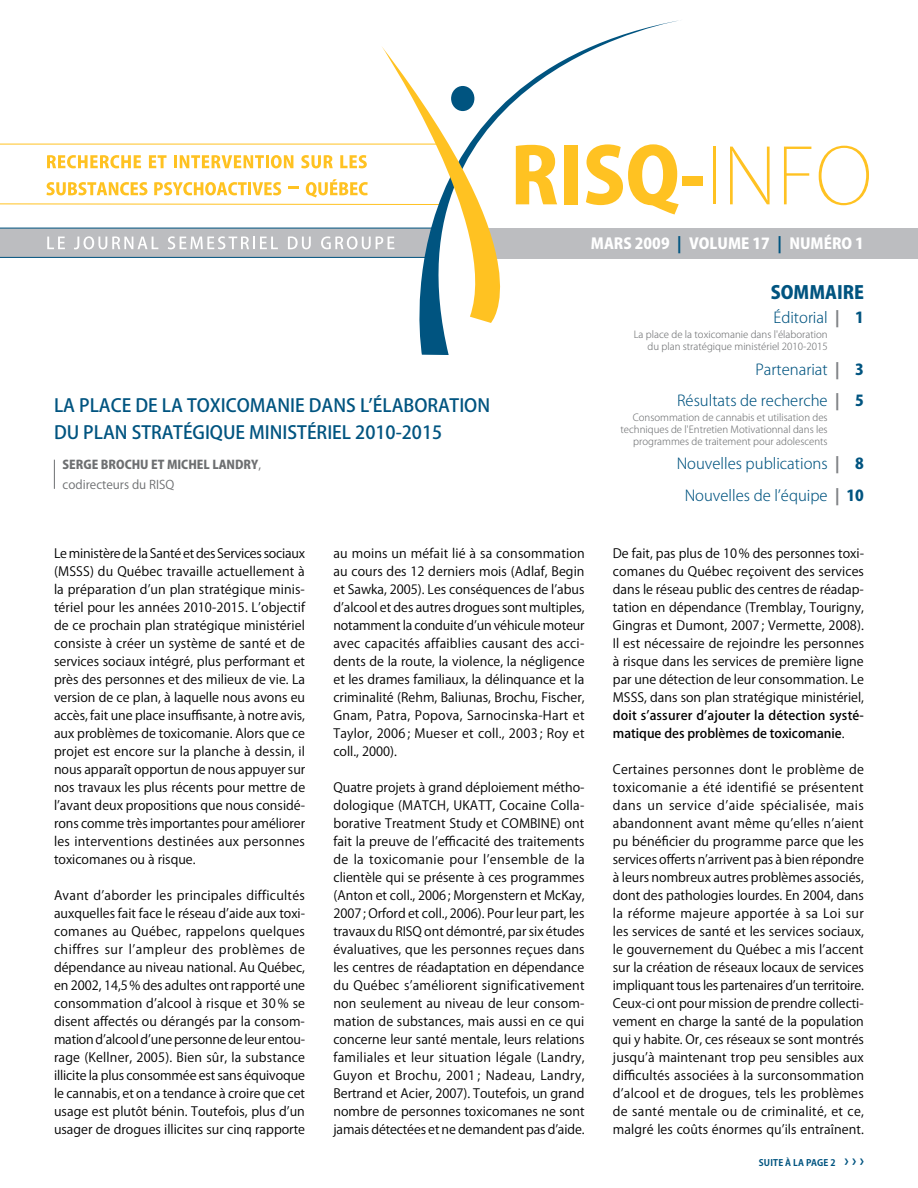
<style>
.page{position:relative;width:918px;height:1188px;background:#fff}
.page>*{position:absolute;margin:0;border:0;box-sizing:border-box;transform-origin:0 0}
.t1{font:500 18px/27px "Koz Go Pro";color:#005480}
.t2{font:800 18px "Koz Go Pro";color:#005480}
.t3{font:300 15px/31.5px "Koz Go Pro";color:#005480;text-align:right}
.t4{font:800 15px "Koz Go Pro";color:#fff}
.t5{font:12.75px/18px "Koz Go Pro";color:#000;text-align:justify}
.t6{font:500 12.75px/18px "Koz Go Pro";letter-spacing:.015em;color:#000}
.t7{font:800 12px/19.5px "Koz Go Pro";color:#6d6f71}
.t8{font:300 9.75px/11.7px "Koz Go Pro";color:#6d6f71;text-align:right}
.t9{font:700 9px "Koz Go Pro";letter-spacing:.015em;color:#005480}
.s1{font-weight:400}
.s2{color:#005480}
.s3{font-weight:800;color:#808285}
.s4{font-weight:800}
.s5{font-size:15px}
</style>
<div class="page">
<div style="left:0;top:228px;width:432px;height:29px;background:#bcbdc0"></div>
<div style="left:487px;top:228px;width:431px;height:31px;background:#bcbdc0"></div>
<svg style="left:0;top:144px;width:376px;height:61px"></svg>
<div style="left:683px;top:176px;width:20px;height:9px;background:#ffc222"></div>
<hr style="left:713px;top:147px;width:3px;height:57px;background:#ffc222">
<svg style="left:730px;top:147px;width:40px;height:57px"></svg>
<svg style="left:784px;top:147px;width:27px;height:57px"></svg>
<svg style="left:819px;top:146px;width:50px;height:59px"></svg>
<svg style="left:376px;top:20px;width:307px;height:335px"></svg>
<svg style="left:381px;top:46px;width:166px;height:277px"></svg>
<div style="left:451px;top:86px;width:23px;height:25px;background:#005480;border-radius:50%"></div>
<hr style="left:0;top:228px;width:433px;height:1px;background:#005480">
<hr style="left:0;top:257px;width:433px;height:1px;background:#005480">
<svg style="left:47px;top:237px;width:18px;height:12px"></svg>
<svg style="left:74px;top:236px;width:84px;height:13px"></svg>
<svg style="left:168px;top:236px;width:110px;height:13px"></svg>
<svg style="left:288px;top:236px;width:23px;height:13px"></svg>
<svg style="left:321px;top:236px;width:73px;height:13px"></svg>
<svg style="left:54px;top:460px;width:1px;height:29px"></svg>
<h1 class="t1" style="left:54px;top:393px;width:438px">La place de la toxicomanie dans l’élaboration du plan stratégique ministériel 2010-2015</h1>
<p class="t7" style="left:63px;top:456px;width:200px">SERGE BROCHU ET MICHEL LANDRY<span class="s1">, codirecteurs du RISQ</span></p>
<p class="t4" style="left:591px;top:234px;width:275px">MARS 2009 <span class="s2">|</span> VOLUME 17 <span class="s2">|</span> NUMÉRO 1</p>
<h1 class="t2" style="left:771px;top:280px;width:95px">SOMMAIRE</h1>
<p class="t3" style="left:774px;top:302px;width:92px">Éditorial <span class="s3">|</span> <span class="s4">1</span></p>
<p class="t8" style="left:634px;top:329px;width:195px">La place de la toxicomanie dans l'élaboration du plan stratégique ministériel 2010-2015</p>
<p class="t3" style="left:677px;top:354px;width:188px">Partenariat <span class="s3">|</span> <span class="s4">3<br></span>Résultats de recherche <span class="s3">|</span> <span class="s4">5</span></p>
<p class="t8" style="left:621px;top:412px;width:209px">Consommation de cannabis et utilisation des techniques de l'Entretien Motivationnal dans les programmes de traitement pour adolescents</p>
<p class="t3" style="left:677px;top:448px;width:189px;text-align:center">Nouvelles publications <span class="s3">|</span> <span class="s4">8<br></span>Nouvelles de l’équipe <span class="s3">|</span> <span class="s4">10</span></p>
<p class="t5" style="left:54px;top:545px;width:253px">Le ministère de la Santé et des Services sociaux (MSSS) du Québec travaille actuellement à la préparation d’un plan stratégique minis&shy;tériel pour les années 2010-2015. L’objectif de ce prochain plan stratégique ministériel consiste à créer un système de santé et de services sociaux intégré, plus performant et près des personnes et des milieux de vie. La version de ce plan, à laquelle nous avons eu accès, fait une place insuffisante, à notre avis, aux problèmes de toxicomanie. Alors que ce projet est encore sur la planche à dessin, il nous apparaît opportun de nous appuyer sur nos travaux les plus récents pour mettre de l’avant deux propositions que nous considé&shy;rons comme très importantes pour améliorer les interventions destinées aux personnes toxicomanes ou à risque.</p>
<p class="t5" style="left:54px;top:887px;width:253px">Avant d’aborder les principales difficultés auxquelles fait face le réseau d’aide aux toxi&shy;comanes au Québec, rappelons quelques chiffres sur l’ampleur des problèmes de dépendance au niveau national. Au Québec, en 2002, 14,5% des adultes ont rapporté une consommation d’alcool à risque et 30 % se disent affectés ou dérangés par la consom&shy;mation d’alcool d’une personne de leur entou&shy;rage (Kellner, 2005). Bien sûr, la substance illicite la plus consommée est sans équivoque le cannabis, et on a tendance à croire que cet usage est plutôt bénin. Toutefois, plus d’un usager de drogues illicites sur cinq rapporte</p>
<p class="t5" style="left:333px;top:545px;width:253px">au moins un méfait lié à sa consommation au cours des 12 derniers mois (Adlaf, Begin et Sawka, 2005). Les conséquences de l’abus d’alcool et des autres drogues sont multiples, notamment la conduite d’un véhicule moteur avec capacités affaiblies causant des acci&shy;dents de la route, la violence, la négligence et les drames familiaux, la délinquance et la criminalité (Rehm, Baliunas, Brochu, Fischer, Gnam, Patra, Popova, Sarnocinska-Hart et Taylor, 2006 ; Mueser et coll., 2003 ; Roy et coll., 2000).</p>
<p class="t5" style="left:333px;top:779px;width:253px">Quatre projets à grand déploiement métho&shy;dologique (MATCH, UKATT, Cocaine Colla&shy;borative Treatment Study et COMBINE) ont fait la preuve de l’efficacité des traitements de la toxicomanie pour l’ensemble de la clientèle qui se présente à ces programmes (Anton et coll., 2006; Morgenstern et McKay, 2007; Orford et coll., 2006). Pour leur part, les travaux du RISQ ont démontré, par six études évaluatives, que les personnes reçues dans les centres de réadaptation en dépendance du Québec s’améliorent significativement non seulement au niveau de leur consom&shy;mation de substances, mais aussi en ce qui concerne leur santé mentale, leurs relations familiales et leur situation légale (Landry, Guyon et Brochu, 2001 ; Nadeau, Landry, Bertrand et Acier, 2007). Toutefois, un grand nombre de personnes toxicomanes ne sont jamais détectées et ne demandent pas d’aide.</p>
<p class="t5" style="left:613px;top:545px;width:253px">De fait, pas plus de 10% des personnes toxi&shy;comanes du Québec reçoivent des services dans le réseau public des centres de réadap&shy;tation en dépendance (Tremblay, Tourigny, Gingras et Dumont, 2007 ; Vermette, 2008).<br>Il est nécessaire de rejoindre les personnes à risque dans les services de première ligne par une détection de leur consommation. Le MSSS, dans son plan stratégique ministériel,</p>
<p class="t6" style="left:613px;top:707px;width:252px">doit s’assurer d’ajouter la détection systé&shy;matique des problèmes de toxicomanie<span class="s1">.</span></p>
<p class="t5" style="left:613px;top:761px;width:253px">Certaines personnes dont le problème de toxicomanie a été identifié se présentent dans un service d’aide spécialisée, mais abandonnent avant même qu’elles n’aient pu bénéficier du programme parce que les services offerts n’arrivent pas à bien répondre à leurs nombreux autres problèmes associés, dont des pathologies lourdes. En 2004, dans la réforme majeure apportée à sa Loi sur les services de santé et les services sociaux, le gouvernement du Québec a mis l’accent sur la création de réseaux locaux de services impliquant tous les partenaires d’un territoire.<br>Ceux-ci ont pour mission de prendre collecti&shy;vement en charge la santé de la population qui y habite. Or, ces réseaux se sont montrés jusqu’à maintenant trop peu sensibles aux difficultés associées à la surconsommation d’alcool et de drogues, tels les problèmes de santé mentale ou de criminalité, et ce, malgré les coûts énormes qu’ils entraînent.</p>
<p class="t9" style="left:759px;top:1157px;width:107px">SUITE À LA PAGE 2 <span class="s5">› › ›</span></p>
</div>
